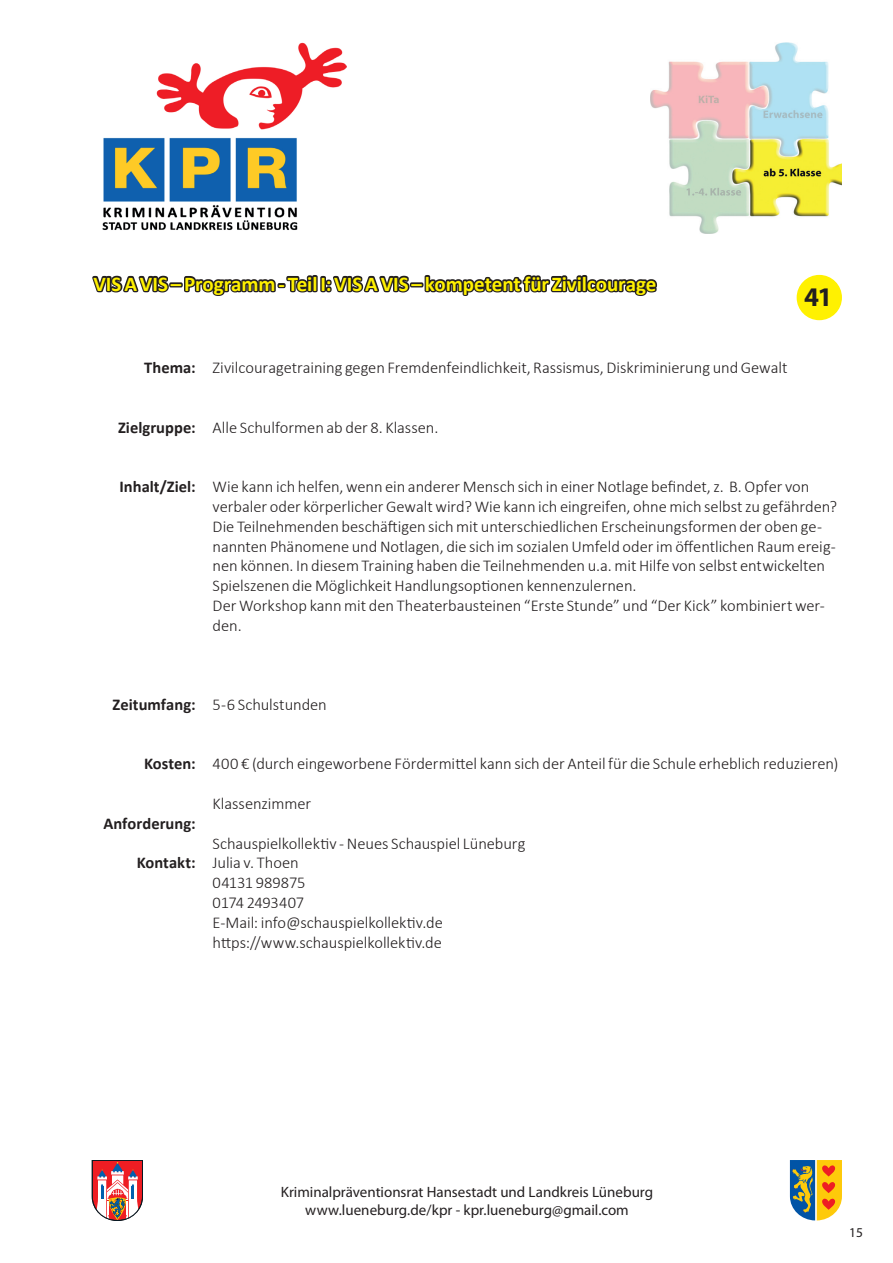
<style>
.page{position:relative;width:893px;height:1263px;background:#fff}
.page>*{position:absolute;margin:0;border:0;box-sizing:border-box;transform-origin:0 0}
.t1{font:700 27px "Myriad Pro";color:#231f20}
.Headline{font:700 21px "Calibri";color:#fff101}
.Fließtext_o__Einzug{font:300 16.5px/19.8px "Calibri";letter-spacing:-.005em;color:#231f20}
.Zwischenüberschrift{font:700 16.5px "Calibri";color:#231f20}
.t2{font:15px/18px "Myriad Pro";color:#231f20;text-align:center}
.t3{font:13.5px "Myriad Pro";color:#231f20}
</style>
<div class="page">
<img style="left:102px;top:43px;width:244px;height:187px">
<svg style="left:790px;top:1160px;width:52px;height:60px;background:#ab9a59"></svg>
<svg style="left:92px;top:1160px;width:51px;height:60px"></svg>
<img style="left:651px;top:43px;width:191px;height:191px">
<svg style="left:92px;top:274px;width:566px;height:22px"></svg>
<div style="left:797px;top:276px;width:44px;height:43px;background:#fff101;border-radius:50%"></div>
<div style="left:797px;top:275px;width:45px;height:45px;border:2px solid #fff101;border-radius:50%"></div>
<p class="Headline" style="left:94px;top:269px;width:564px">VIS A VIS – Programm - Teil I: VIS A VIS – kompetent für Zivilcourage</p>
<p class="t1" style="left:804px;top:279px;width:30px">41</p>
<p class="Zwischenüberschrift" style="left:144px;top:356px;width:53px">Thema:</p>
<p class="Zwischenüberschrift" style="left:118px;top:416px;width:79px">Zielgruppe:</p>
<p class="Fließtext_o__Einzug" style="left:213px;top:358px;width:576px">Zivilcouragetraining gegen Fremdenfeindlichkeit, Rassismus, Diskriminierung und Gewalt</p>
<p class="Fließtext_o__Einzug" style="left:213px;top:417px;width:227px">Alle Schulformen ab der 8. Klassen.</p>
<p class="Zwischenüberschrift" style="left:120px;top:475px;width:78px">Inhalt/Ziel:</p>
<p class="Fließtext_o__Einzug" style="left:213px;top:477px;width:626px">Wie kann ich helfen, wenn ein anderer Mensch sich in einer Notlage befindet, z. B. Opfer von verbaler oder körperlicher Gewalt wird? Wie kann ich eingreifen, ohne mich selbst zu gefährden?<br>Die Teilnehmenden beschäftigen sich mit unterschiedlichen Erscheinungsformen der oben ge&shy;nannten Phänomene und Notlagen, die sich im sozialen Umfeld oder im öffentlichen Raum ereig&shy;nen können. In diesem Training haben die Teilnehmenden u.a. mit Hilfe von selbst entwickelten Spielszenen die Möglichkeit Handlungsoptionen kennenzulernen.</p>
<p class="Fließtext_o__Einzug" style="left:213px;top:595px;width:614px">Der Workshop kann mit den Theaterbausteinen “Erste Stunde” und “Der Kick” kombiniert wer&shy;den.</p>
<p class="Zwischenüberschrift" style="left:113px;top:693px;width:84px">Zeitumfang:</p>
<p class="Zwischenüberschrift" style="left:144px;top:752px;width:53px">Kosten:</p>
<p class="Zwischenüberschrift" style="left:103px;top:812px;width:94px">Anforderung:</p>
<p class="Zwischenüberschrift" style="left:137px;top:851px;width:60px">Kontakt:</p>
<p class="Fließtext_o__Einzug" style="left:213px;top:694px;width:116px">5-6 Schulstunden</p>
<p class="Fließtext_o__Einzug" style="left:213px;top:754px;width:627px">400 € (durch eingeworbene Fördermittel kann sich der Anteil für die Schule erheblich reduzieren)</p>
<p class="Fließtext_o__Einzug" style="left:213px;top:793px;width:100px">Klassenzimmer</p>
<p class="Fließtext_o__Einzug" style="left:213px;top:833px;width:314px">Schauspielkollektiv - Neues Schauspiel Lüneburg</p>
<p class="Fließtext_o__Einzug" style="left:213px;top:853px;width:88px">Julia v. Thoen</p>
<p class="Fließtext_o__Einzug" style="left:213px;top:873px;width:95px">04131 989875</p>
<p class="Fließtext_o__Einzug" style="left:213px;top:892px;width:93px">0174 2493407</p>
<p class="Fließtext_o__Einzug" style="left:213px;top:912px;width:232px">E-Mail: info@schauspielkollektiv.de</p>
<p class="Fließtext_o__Einzug" style="left:213px;top:932px;width:231px">https://www.schauspielkollektiv.de</p>
<p class="t2" style="left:281px;top:1183px;width:374px">Kriminalpräventionsrat Hansestadt und Landkreis Lüneburg www.lueneburg.de/kpr - kpr.lueneburg@gmail.com</p>
<p class="t3" style="left:849px;top:1224px;width:15px">15</p>
</div>
